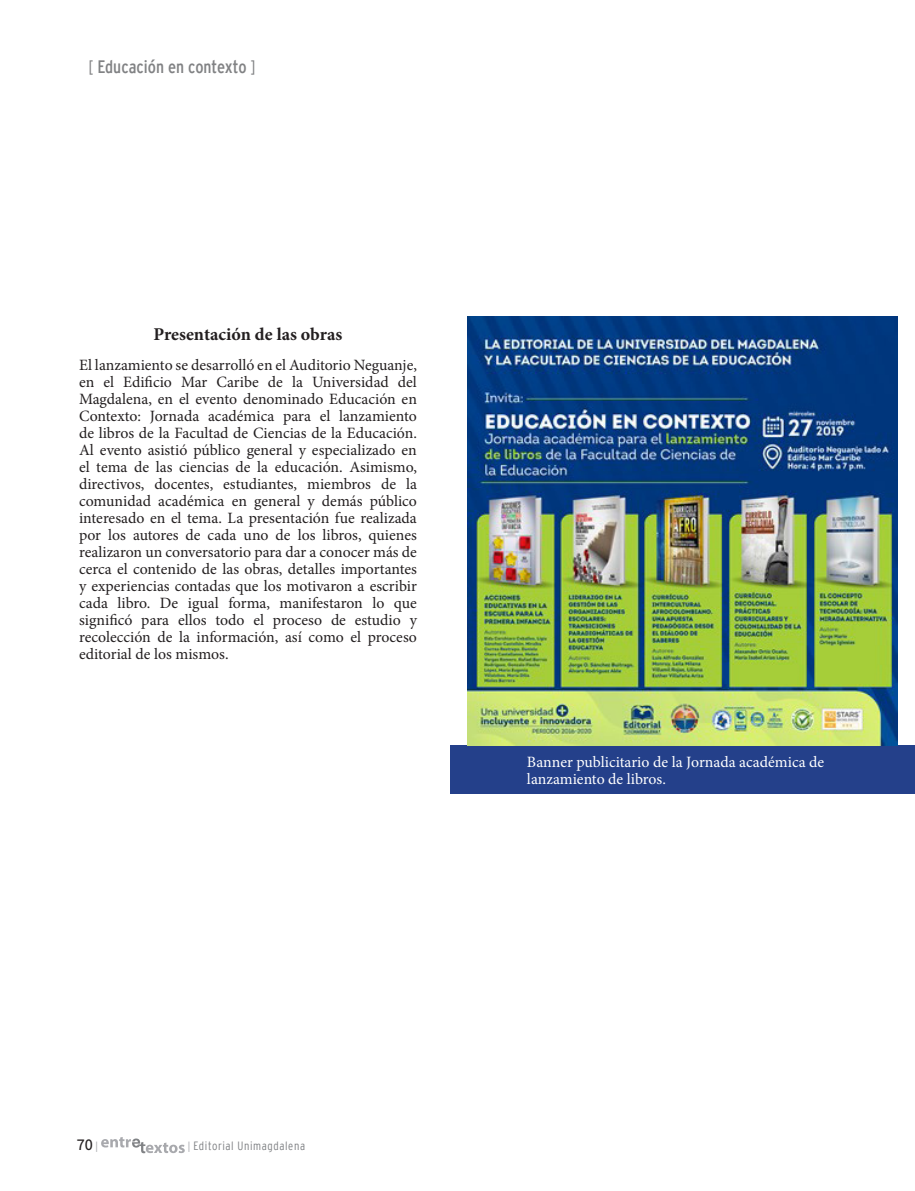
<style>
.page{position:relative;width:915px;height:1191px;background:#fff}
.page>*{position:absolute;margin:0;border:0;box-sizing:border-box;transform-origin:0 0}
.SubTítulo_1{font:700 18px "Minion Pro";color:#231f20}
.t1{font:18px "Interstate Cond Mono";color:#818284}
.C__de_texto_Principa{font:15.75px/17px "Minion Pro";color:#231f20;text-align:justify}
.C__de_texto_Principa-2{font:15.75px/17px "Minion Pro";color:#fff}
.t2{font:15px "Interstate Cond Mono";color:#242021}
.t3{font:300 condensed 12px "Interstate";letter-spacing:.05em;color:#808285}
.s1{font-family:"Interstate";font-weight:300;font-stretch:condensed}
.s2{font-family:"Interstate Mono Lgt";font-size:10.5px;color:#a8a9ad}
.s3{font-family:"Interstate Mono Lgt";font-weight:400;font-stretch:normal;font-size:10.5px;color:#a8a9ad}
</style>
<div class="page">
<hr style="left:0;top:220px;width:1px;height:154px;background:#2a56a5">
<div style="left:450px;top:745px;width:464px;height:48px;background:#24408a"></div>
<img style="left:468px;top:316px;width:429px;height:429px">
<svg style="left:101px;top:1137px;width:84px;height:16px"></svg>
<p class="t1" style="left:88px;top:57px;width:169px"><span class="s1">[</span> Educación en contexto <span class="s1">]</span></p>
<p class="SubTítulo_1" style="left:153px;top:321px;width:190px">Presentación de las obras</p>
<p class="C__de_texto_Principa" style="left:79px;top:356px;width:339px">El lanzamiento se desarrolló en el Auditorio Neguanje, en el Edificio Mar Caribe de la Universidad del Magdalena, en el evento denominado Educación en Contexto: Jornada académica para el lanzamiento de libros de la Facultad de Ciencias de la Educación.<br>Al evento asistió público general y especializado en el tema de las ciencias de la educación. Asimismo, directivos, docentes, estudiantes, miembros de la comunidad académica en general y demás público interesado en el tema. La presentación fue realizada por los autores de cada uno de los libros, quienes realizaron un conversatorio para dar a conocer más de cerca el contenido de las obras, detalles importantes y experiencias contadas que los motivaron a escribir cada libro. De igual forma, manifestaron lo que significó para ellos todo el proceso de estudio y recolección de la información, así como el proceso editorial de los mismos.</p>
<p class="C__de_texto_Principa-2" style="left:527px;top:753px;width:299px">Banner publicitario de la Jornada académica de lanzamiento de libros.</p>
<p class="t2" style="left:77px;top:1136px;width:23px">70<span class="s2">|</span></p>
<p class="t3" style="left:187px;top:1139px;width:119px"><span class="s3">|</span> Editorial Unimagdalena</p>
</div>
